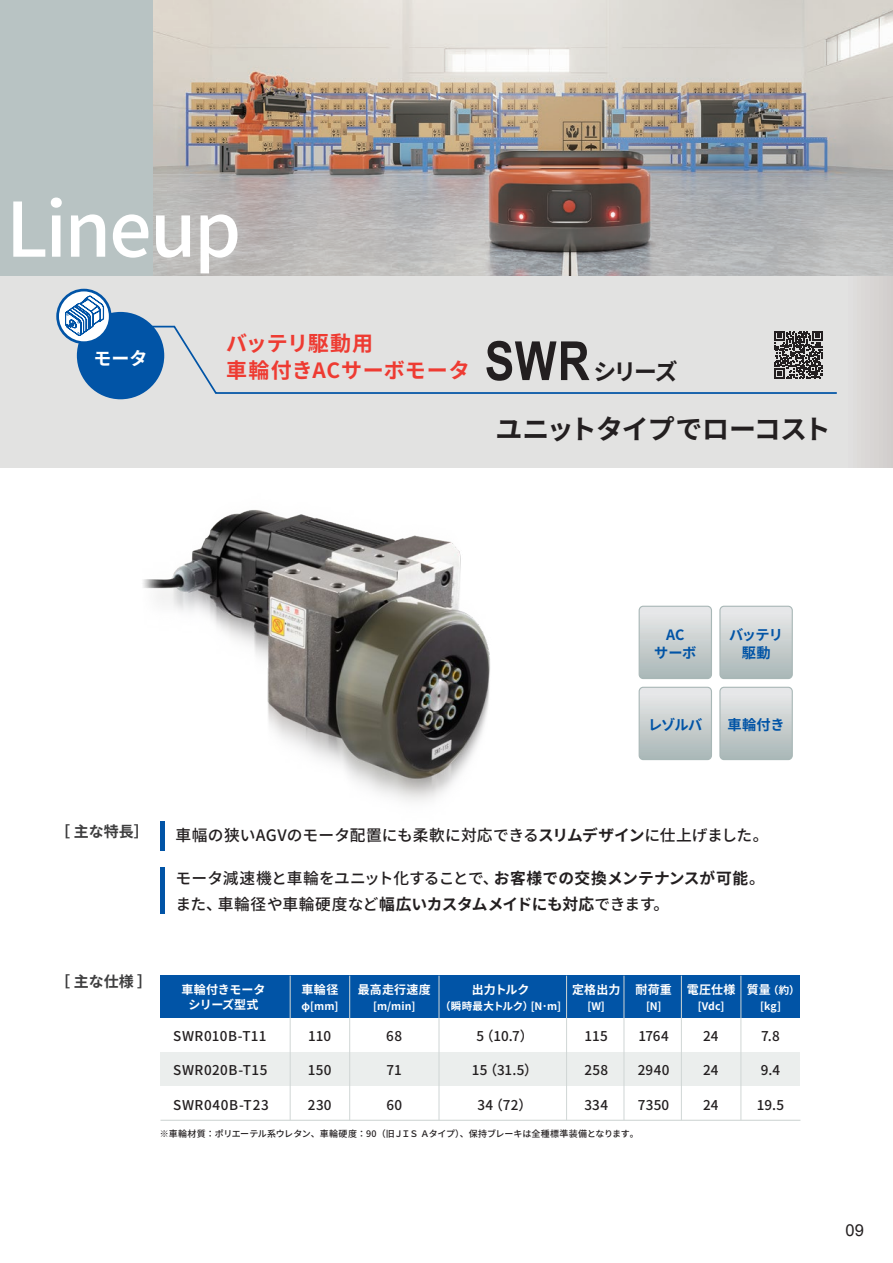
<style>
.page{position:relative;width:893px;height:1263px;background:#fff}
.page>*{position:absolute;margin:0;border:0;box-sizing:border-box;transform-origin:0 0}
.t1{font:500 75px "Toshiba Sans JP";letter-spacing:-.03em;color:#fff}
.t2{font:700 54px "Arial Narrow";color:#231f20}
.t3{font:700 27px "Toshiba Sans JP";letter-spacing:-.03em;color:#231f20}
.t4{font:700 22.8px "Toshiba Sans JP";color:#231f20}
.t5{font:700 21px/27px "Toshiba Sans JP";letter-spacing:.025em;color:#ee3b32}
.t6{font:700 18px "Toshiba Sans JP";color:#fff}
.t7{font:16.5px "Arial";color:#231f20}
.t8{font:500 15.75px/25.5px "Toshiba Sans JP";color:#231f20}
.t9{font:700 15px "Toshiba Sans JP";color:#3e3e3f}
.t10{font:700 14.25px/18.5px "Toshiba Sans JP";letter-spacing:-.03em;color:#0154a6;text-align:center}
.t11{font:500 13.5px "Toshiba Sans JP";letter-spacing:.025em;color:#231f20}
.t12{font:500 13.5px "Toshiba Sans JP";letter-spacing:.05em;color:#231f20}
.t13{font:700 12px/15px "Toshiba Sans JP";letter-spacing:.01em;color:#fff;text-align:center}
.t14{font:700 10.5px/15.8px "Toshiba Sans JP";letter-spacing:.02em;color:#fff;text-align:center}
.t15{font:500 9px "Toshiba Sans JP";letter-spacing:-.01em;color:#231f20}
.s1{font-weight:700}
.s2{font-size:12px}
</style>
<div class="page">
<div style="left:0;top:0;width:893px;height:276px;background:#b8c3c3"></div>
<img style="left:153px;top:0;width:740px;height:276px">
<div style="left:0;top:276px;width:893px;height:192px;background:#e2e2e1"></div>
<div style="left:838px;top:276px;width:55px;height:192px;background:#dad7d6"></div>
<img style="left:143px;top:509px;width:347px;height:326px">
<svg style="left:76px;top:325px;width:761px;height:70px"></svg>
<div style="left:77px;top:312px;width:87px;height:87px;background:#0154a6;border-radius:50%"></div>
<svg style="left:56px;top:289px;width:56px;height:55px"></svg>
<svg style="left:639px;top:606px;width:72px;height:72px;background:#cad0d0"></svg>
<div style="left:639px;top:606px;width:73px;height:73px;border:1px solid #a8b7b6;border-radius:4px"></div>
<svg style="left:721px;top:608px;width:70px;height:69px;background:#cad0d0"></svg>
<div style="left:719px;top:606px;width:74px;height:73px;border:1px solid #a8b7b6;border-radius:4px"></div>
<svg style="left:639px;top:687px;width:72px;height:72px;background:#cad0d0"></svg>
<div style="left:639px;top:687px;width:73px;height:73px;border:1px solid #a8b7b6;border-radius:4px"></div>
<svg style="left:721px;top:689px;width:70px;height:69px;background:#cad0d0"></svg>
<div style="left:719px;top:687px;width:74px;height:73px;border:1px solid #a8b7b6;border-radius:4px"></div>
<hr style="left:160px;top:821px;width:4px;height:29px;background:#0154a6">
<hr style="left:160px;top:867px;width:4px;height:46px;background:#0154a6">
<div style="left:160px;top:976px;width:640px;height:42px;background:#0154a6"></div>
<div style="left:160px;top:1052px;width:640px;height:34px;background:#ebeeed"></div>
<hr style="left:290px;top:976px;width:1px;height:144px;background:#d0d6d5">
<hr style="left:349px;top:976px;width:1px;height:144px;background:#d0d6d5">
<hr style="left:681px;top:976px;width:1px;height:144px;background:#d0d6d5">
<hr style="left:624px;top:976px;width:1px;height:144px;background:#d0d6d5">
<hr style="left:740px;top:976px;width:1px;height:144px;background:#d0d6d5">
<hr style="left:439px;top:976px;width:1px;height:144px;background:#d0d6d5">
<hr style="left:566px;top:976px;width:1px;height:144px;background:#d0d6d5">
<hr style="left:160px;top:1120px;width:640px;height:1px;background:#d0d6d5">
<div style="left:769px;top:325px;width:59px;height:59px;background:#e2e2e1"></div>
<svg style="left:775px;top:331px;width:47px;height:48px"></svg>
<h1 class="t1" style="left:6px;top:187px;width:237px">Lineup</h1>
<p class="t6" style="left:94px;top:348px;width:55px">モータ</p>
<h3 class="t5" style="left:226px;top:331px;width:245px">バッテリ駆動用<br>車輪付きACサーボモータ</h3>
<h2 class="t2" style="left:485px;top:320px;width:106px">SWR</h2>
<h3 class="t4" style="left:593px;top:359px;width:86px">シリーズ</h3>
<h3 class="t3" style="left:496px;top:414px;width:337px">ユニットタイプでローコスト</h3>
<p class="t10" style="left:654px;top:626px;width:44px">AC<br>サーボ</p>
<p class="t10" style="left:729px;top:626px;width:55px">バッテリ駆動</p>
<p class="t10" style="left:648px;top:715px;width:56px">レゾルバ</p>
<p class="t10" style="left:728px;top:715px;width:59px">車輪付き</p>
<p class="t9" style="left:55px;top:823px;width:95px">［ 主な特長］</p>
<p class="t8" style="left:176px;top:823px;width:594px">車幅の狭いAGVのモータ配置にも柔軟に対応できる<span class="s1">スリムデザイン</span>に仕上げました。</p>
<p class="t8" style="left:176px;top:866px;width:591px">モータ減速機と車輪をユニット化することで、<span class="s1">お客様での交換メンテナンスが可能</span>。また、車輪径や車輪硬度など<span class="s1">幅広いカスタムメイドにも対応</span>できます。</p>
<p class="t9" style="left:55px;top:973px;width:98px">［ 主な仕様 ］</p>
<p class="t13" style="left:358px;top:983px;width:75px">最高走行速度</p>
<p class="t14" style="left:373px;top:998px;width:44px">[m/min]</p>
<p class="t11" style="left:386px;top:1028px;width:17px">68</p>
<p class="t11" style="left:387px;top:1063px;width:17px">71</p>
<p class="t11" style="left:386px;top:1097px;width:17px">60</p>
<p class="t13" style="left:572px;top:983px;width:50px">定格出力</p>
<p class="t14" style="left:588px;top:998px;width:19px">[W]</p>
<p class="t11" style="left:585px;top:1028px;width:25px">115</p>
<p class="t11" style="left:584px;top:1063px;width:25px">258</p>
<p class="t11" style="left:584px;top:1097px;width:25px">334</p>
<p class="t13" style="left:635px;top:983px;width:38px">耐荷重</p>
<p class="t14" style="left:646px;top:998px;width:17px">[N]</p>
<p class="t11" style="left:638px;top:1028px;width:32px">1764</p>
<p class="t11" style="left:638px;top:1063px;width:33px">2940</p>
<p class="t11" style="left:638px;top:1097px;width:33px">7350</p>
<p class="t13" style="left:181px;top:983px;width:86px">車輪付きモータシリーズ型式</p>
<p class="t13" style="left:301px;top:983px;width:38px">車輪径</p>
<p class="t13" style="left:472px;top:983px;width:59px">出力トルク</p>
<p class="t14" style="left:440px;top:998px;width:122px">（瞬時最大トルク）[N･m]</p>
<p class="t11" style="left:476px;top:1028px;width:58px">5（10.7）</p>
<p class="t11" style="left:472px;top:1063px;width:67px">15（31.5）</p>
<p class="t11" style="left:477px;top:1097px;width:56px">34（72）</p>
<p class="t15" style="left:160px;top:1128px;width:480px">※車輪材質：ポリエーテル系ウレタン、車輪硬度：90（旧ＪＩＳ Ａタイプ）、保持ブレーキは全種標準装備となります。</p>
<p class="t14" style="left:302px;top:998px;width:38px">φ[mm]</p>
<p class="t11" style="left:173px;top:1028px;width:95px">SWR010B-T11</p>
<p class="t11" style="left:173px;top:1063px;width:96px">SWR020B-T15</p>
<p class="t12" style="left:173px;top:1097px;width:97px">SWR040B-T23</p>
<p class="t11" style="left:308px;top:1028px;width:24px">110</p>
<p class="t11" style="left:308px;top:1063px;width:25px">150</p>
<p class="t11" style="left:308px;top:1097px;width:25px">230</p>
<p class="t13" style="left:687px;top:983px;width:50px">電圧仕様</p>
<p class="t14" style="left:698px;top:998px;width:28px">[Vdc]</p>
<p class="t11" style="left:703px;top:1028px;width:17px">24</p>
<p class="t11" style="left:703px;top:1063px;width:17px">24</p>
<p class="t11" style="left:703px;top:1097px;width:17px">24</p>
<p class="t14" style="left:747px;top:982px;width:54px"><span class="s2">質量</span>（約）[kg]</p>
<p class="t11" style="left:761px;top:1028px;width:20px">7.8</p>
<p class="t11" style="left:761px;top:1063px;width:21px">9.4</p>
<p class="t11" style="left:757px;top:1097px;width:29px">19.5</p>
<p class="t7" style="left:845px;top:1220px;width:20px">09</p>
</div>
